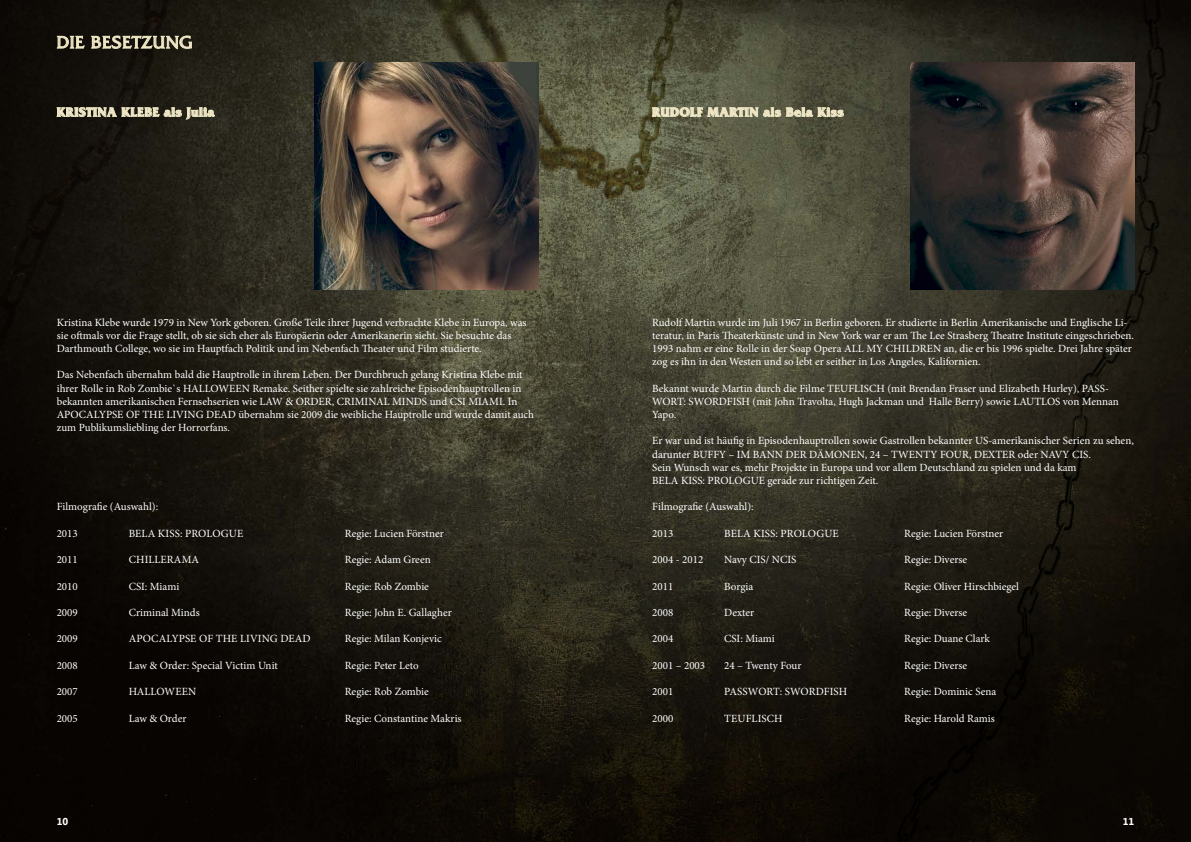
<style>
.page{position:relative;width:1191px;height:842px;background:#fff}
.page>*{position:absolute;margin:0;border:0;box-sizing:border-box;transform-origin:0 0}
.t1{font:18px "Friz Quadrata Std";letter-spacing:.04em;color:#f3e7c6}
.t2{font:700 13px "Friz Quadrata Std";letter-spacing:.04em;color:#f3e7c6}
.t3{font:11px/13.2px "Minion Pro";color:#fff}
.t4{font:700 10px "Segoe UI";color:#fff}
</style>
<div class="page">
<img style="left:0;top:0;width:873px;height:842px">
<svg style="left:0;top:0;width:277px;height:473px;fill:#17140e"></svg>
<img style="left:394px;top:0;width:306px;height:218px">
<img style="left:873px;top:0;width:318px;height:842px">
<svg style="left:56px;top:107px;width:159px;height:13px"></svg>
<svg style="left:57px;top:36px;width:28px;height:13px"></svg>
<svg style="left:91px;top:36px;width:101px;height:13px"></svg>
<svg style="left:652px;top:107px;width:192px;height:10px"></svg>
<img style="left:315px;top:62px;width:224px;height:227px">
<img style="left:910px;top:63px;width:224px;height:226px">
<h1 class="t1" style="left:57px;top:32px;width:98px">DIE BESETZUN</h1>
<h1 class="t1" style="left:179px;top:32px;width:14px">G</h1>
<p class="t2" style="left:57px;top:105px;width:159px">KRISTINA KLEBE als Julia</p>
<p class="t3" style="left:57px;top:316px;width:471px">Kristina Klebe wurde 1979 in New York geboren. Große Teile ihrer Jugend verbrachte Klebe in Europa, was sie oftmals vor die Frage stellt, ob sie sich eher als Europäerin oder Amerikanerin sieht. Sie besuchte das<br>Darthmouth College, wo sie im Hauptfach Politik und im Nebenfach Theater und Film studierte.</p>
<p class="t3" style="left:57px;top:368px;width:479px">Das Nebenfach übernahm bald die Hauptrolle in ihrem Leben. Der Durchbruch gelang Kristina Klebe mit ihrer Rolle in Rob Zombie`s HALLOWEEN Remake. Seither spielte sie zahlreiche Episodenhauptrollen in bekannten amerikanischen Fernsehserien wie LAW &amp; ORDER, CRIMINAL MINDS und CSI MIAMI. In APOCALYPSE OF THE LIVING DEAD übernahm sie 2009 die weibliche Hauptrolle und wurde damit auch zum Publikumsliebling der Horrorfans.</p>
<p class="t3" style="left:57px;top:500px;width:103px">Filmografie (Auswahl):</p>
<p class="t3" style="left:57px;top:527px;width:23px">2013</p>
<p class="t3" style="left:129px;top:527px;width:15px">Bela</p>
<p class="t3" style="left:158px;top:527px;width:42px">Kiss: Prologue</p>
<p class="t3" style="left:345px;top:527px;width:100px">Regie: Lucien Förstner</p>
<p class="t3" style="left:57px;top:553px;width:23px">2011</p>
<p class="t3" style="left:129px;top:553px;width:16px">Chillerama</p>
<p class="t3" style="left:345px;top:553px;width:87px">Regie: Adam Green</p>
<p class="t3" style="left:57px;top:580px;width:23px">2010</p>
<p class="t3" style="left:129px;top:580px;width:52px">CSI: Miami</p>
<p class="t3" style="left:345px;top:580px;width:86px">Regie: Rob Zombie</p>
<p class="t3" style="left:57px;top:606px;width:23px">2009</p>
<p class="t3" style="left:129px;top:606px;width:72px">Criminal Minds</p>
<p class="t3" style="left:345px;top:606px;width:108px">Regie: John E. Gallagher</p>
<p class="t3" style="left:57px;top:632px;width:23px">2009</p>
<p class="t3" style="left:129px;top:632px;width:16px">Apocalypse</p>
<p class="t3" style="left:199px;top:632px;width:25px">of the</p>
<p class="t3" style="left:240px;top:632px;width:14px">Living</p>
<p class="t3" style="left:280px;top:632px;width:17px">Dead</p>
<p class="t3" style="left:345px;top:632px;width:98px">Regie: Milan Konjevic</p>
<p class="t3" style="left:57px;top:659px;width:23px">2008</p>
<p class="t3" style="left:129px;top:659px;width:151px">Law &amp; Order: Special Victim Unit</p>
<p class="t3" style="left:345px;top:659px;width:76px">Regie: Peter Leto</p>
<p class="t3" style="left:57px;top:685px;width:23px">2007</p>
<p class="t3" style="left:129px;top:685px;width:17px">Halloween</p>
<p class="t3" style="left:345px;top:685px;width:86px">Regie: Rob Zombie</p>
<p class="t3" style="left:57px;top:712px;width:23px">2005</p>
<p class="t3" style="left:129px;top:712px;width:59px">Law &amp; Order</p>
<p class="t3" style="left:345px;top:712px;width:118px">Regie: Constantine Makris</p>
<p class="t2" style="left:652px;top:105px;width:193px">RUDOLF MARTIN als Bela Kiss</p>
<p class="t3" style="left:652px;top:316px;width:483px">Rudolf Martin wurde im Juli 1967 in Berlin geboren. Er studierte in Berlin Amerikanische und Englische Li&shy;teratur, in Paris Theaterkünste und in New York war er am The Lee Strasberg Theatre Institute eingeschrieben.<br>1993 nahm er eine Rolle in der Soap Opera All my Children</p>
<p class="t3" style="left:652px;top:342px;width:481px;text-indent:292px">an, die er bis 1996 spielte. Drei Jahre später zog es ihn in den Westen und so lebt er seither in Los Angeles, Kalifornien.</p>
<p class="t3" style="left:652px;top:382px;width:468px">Bekannt wurde Martin durch die Filme TEUFLISCH (mit Brendan Fraser und Elizabeth Hurley), PASS-<br>WORT: SWORDFISH (mit John Travolta, Hugh Jackman und Halle Berry) sowie LAUTLOS von Mennan<br>Yapo.</p>
<p class="t3" style="left:652px;top:434px;width:483px">Er war und ist häufig in Episodenhauptrollen sowie Gastrollen bekannter US-amerikanischer Serien zu sehen, darunter BUFFY – IM BANN DER DÄMONEN, 24 – TWENTY FOUR, DEXTER oder NAVY CIS.<br>Sein Wunsch war es, mehr Projekte in Europa und vor allem Deutschland zu spielen und da kam<br>BELA KISS: PROLOGUE gerade zur richtigen Zeit.</p>
<p class="t3" style="left:652px;top:500px;width:103px">Filmografie (Auswahl):</p>
<p class="t3" style="left:652px;top:527px;width:23px">2013</p>
<p class="t3" style="left:724px;top:527px;width:15px">Bela</p>
<p class="t3" style="left:753px;top:527px;width:42px">Kiss: Prologue</p>
<p class="t3" style="left:904px;top:527px;width:100px">Regie: Lucien Förstner</p>
<p class="t3" style="left:652px;top:553px;width:53px">2004 - 2012</p>
<p class="t3" style="left:724px;top:553px;width:74px">Navy CIS/ NCIS</p>
<p class="t3" style="left:904px;top:553px;width:64px">Regie: Diverse</p>
<p class="t3" style="left:652px;top:580px;width:23px">2011</p>
<p class="t3" style="left:724px;top:580px;width:31px">Borgia</p>
<p class="t3" style="left:904px;top:580px;width:116px">Regie: Oliver Hirschbiegel</p>
<p class="t3" style="left:652px;top:606px;width:23px">2008</p>
<p class="t3" style="left:724px;top:606px;width:32px">Dexter</p>
<p class="t3" style="left:904px;top:606px;width:64px">Regie: Diverse</p>
<p class="t3" style="left:652px;top:632px;width:23px">2004</p>
<p class="t3" style="left:724px;top:632px;width:52px">CSI: Miami</p>
<p class="t3" style="left:904px;top:632px;width:87px">Regie: Duane Clark</p>
<p class="t3" style="left:652px;top:659px;width:54px">2001 – 2003</p>
<p class="t3" style="left:724px;top:659px;width:79px">24 – Twenty Four</p>
<p class="t3" style="left:904px;top:659px;width:64px">Regie: Diverse</p>
<p class="t3" style="left:652px;top:685px;width:23px">2001</p>
<p class="t3" style="left:724px;top:685px;width:14px">Passwort</p>
<p class="t3" style="left:779px;top:685px;width:19px">: Swordfish</p>
<p class="t3" style="left:904px;top:685px;width:93px">Regie: Dominic Sena</p>
<p class="t3" style="left:652px;top:712px;width:23px">2000</p>
<p class="t3" style="left:724px;top:712px;width:15px">Teuflisch</p>
<p class="t3" style="left:904px;top:712px;width:92px">Regie: Harold Ramis</p>
<p class="t4" style="left:57px;top:814px;width:13px">10</p>
<p class="t4" style="left:1122px;top:814px;width:13px">11</p>
</div>
